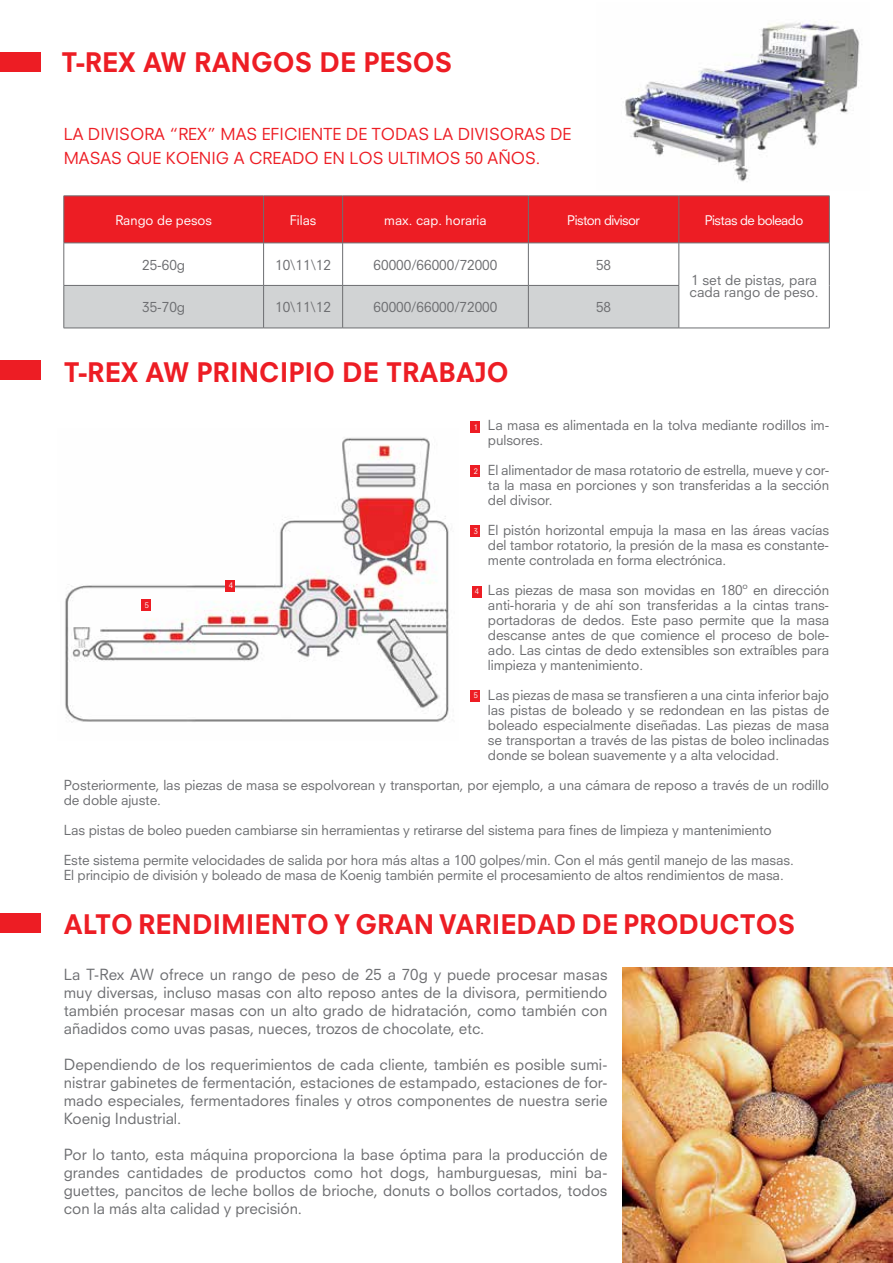
<style>
.page{position:relative;width:893px;height:1263px;background:#fff}
.page>*{position:absolute;margin:0;border:0;box-sizing:border-box;transform-origin:0 0}
.t1{font:800 26.25px "Neuzeit S";color:#ed1d24}
.t2{font:16.05px/24px "Neuzeit S";color:#ed1d24}
.t3{font:15px/18px "Neuzeit S";color:#6d6e71;text-align:justify}
.t4{font:13.65px/11.7px "Neuzeit S";color:#6d6e71}
.t5{font:13.5px/15px "Neuzeit S";letter-spacing:-.01em;color:#6d6e71;text-align:justify}
.t6{font:13.05px "Neuzeit S";letter-spacing:-.04em;color:#fff}
.t7{font:13.05px "Neuzeit S";color:#fff}
.t8{font:13.05px "Neuzeit S";letter-spacing:-.02em;color:#fff}
.t9{font:7.5px "Neuzeit S";color:#fbfbfb}
</style>
<div class="page">
<img style="left:65px;top:437px;width:384px;height:286px">
<img style="left:625px;top:21px;width:237px;height:161px">
<div style="left:142px;top:599px;width:9px;height:11px;background:#ed1d24"></div>
<div style="left:226px;top:580px;width:9px;height:11px;background:#ed1d24"></div>
<div style="left:471px;top:421px;width:9px;height:11px;background:#ed1d24"></div>
<div style="left:471px;top:465px;width:9px;height:12px;background:#ed1d24"></div>
<div style="left:471px;top:526px;width:9px;height:11px;background:#ed1d24"></div>
<div style="left:472px;top:586px;width:9px;height:11px;background:#ed1d24"></div>
<div style="left:471px;top:690px;width:9px;height:11px;background:#ed1d24"></div>
<div style="left:0;top:52px;width:40px;height:20px;background:#ed1d24"></div>
<div style="left:0;top:360px;width:40px;height:20px;background:#ed1d24"></div>
<div style="left:0;top:912px;width:40px;height:20px;background:#ed1d24"></div>
<div style="left:65px;top:197px;width:764px;height:46px;background:#ed1d24"></div>
<div style="left:65px;top:286px;width:614px;height:42px;background:#d1d3d4"></div>
<hr style="left:64px;top:196px;width:1px;height:47px;background:#6d6e71">
<hr style="left:64px;top:196px;width:200px;height:1px;background:#6d6e71">
<hr style="left:263px;top:196px;width:1px;height:47px;background:#6d6e71">
<hr style="left:264px;top:196px;width:79px;height:1px;background:#6d6e71">
<hr style="left:342px;top:196px;width:1px;height:47px;background:#6d6e71">
<hr style="left:343px;top:196px;width:185px;height:1px;background:#6d6e71">
<hr style="left:528px;top:196px;width:1px;height:47px;background:#6d6e71">
<hr style="left:528px;top:196px;width:151px;height:1px;background:#6d6e71">
<hr style="left:679px;top:196px;width:151px;height:1px;background:#6d6e71">
<hr style="left:679px;top:196px;width:1px;height:47px;background:#6d6e71">
<hr style="left:829px;top:196px;width:1px;height:47px;background:#6d6e71">
<hr style="left:64px;top:243px;width:1px;height:42px;background:#6d6e71">
<hr style="left:64px;top:286px;width:1px;height:42px;background:#6d6e71">
<hr style="left:64px;top:243px;width:200px;height:1px;background:#6d6e71">
<hr style="left:64px;top:285px;width:200px;height:1px;background:#6d6e71">
<hr style="left:64px;top:328px;width:200px;height:1px;background:#6d6e71">
<hr style="left:263px;top:243px;width:1px;height:42px;background:#6d6e71">
<hr style="left:263px;top:286px;width:1px;height:42px;background:#6d6e71">
<hr style="left:342px;top:243px;width:1px;height:42px;background:#6d6e71">
<hr style="left:342px;top:286px;width:1px;height:42px;background:#6d6e71">
<hr style="left:528px;top:243px;width:1px;height:42px;background:#6d6e71">
<hr style="left:528px;top:286px;width:1px;height:42px;background:#6d6e71">
<hr style="left:679px;top:243px;width:1px;height:42px;background:#6d6e71">
<hr style="left:829px;top:243px;width:1px;height:42px;background:#6d6e71">
<hr style="left:679px;top:286px;width:1px;height:42px;background:#6d6e71">
<hr style="left:829px;top:285px;width:1px;height:43px;background:#6d6e71">
<hr style="left:528px;top:243px;width:151px;height:1px;background:#6d6e71">
<hr style="left:679px;top:243px;width:151px;height:1px;background:#6d6e71">
<hr style="left:528px;top:285px;width:151px;height:1px;background:#6d6e71">
<hr style="left:528px;top:328px;width:151px;height:1px;background:#6d6e71">
<hr style="left:679px;top:328px;width:151px;height:1px;background:#6d6e71">
<hr style="left:264px;top:243px;width:79px;height:1px;background:#6d6e71">
<hr style="left:264px;top:285px;width:79px;height:1px;background:#6d6e71">
<hr style="left:264px;top:328px;width:79px;height:1px;background:#6d6e71">
<hr style="left:343px;top:243px;width:185px;height:1px;background:#6d6e71">
<hr style="left:343px;top:285px;width:185px;height:1px;background:#6d6e71">
<hr style="left:343px;top:328px;width:185px;height:1px;background:#6d6e71">
<img style="left:623px;top:967px;width:270px;height:296px">
<h1 class="t1" style="left:61px;top:46px;width:392px">T-REX AW RANGOS DE PESOS</h1>
<p class="t2" style="left:64px;top:122px;width:509px">LA DIVISORA “REX” MAS EFICIENTE DE TODAS LA DIVISORAS DE<br>MASAS QUE KOENIG A CREADO EN LOS ULTIMOS 50 AÑOS.</p>
<p class="t7" style="left:115px;top:212px;width:98px">Rango de pesos</p>
<p class="t8" style="left:290px;top:212px;width:28px">Filas</p>
<p class="t7" style="left:384px;top:212px;width:104px">max. cap. horaria</p>
<p class="t6" style="left:567px;top:212px;width:74px">Piston divisor</p>
<p class="t6" style="left:705px;top:212px;width:100px">Pistas de boleado</p>
<p class="t4" style="left:142px;top:259px;width:45px">25-60g</p>
<p class="t4" style="left:275px;top:259px;width:57px">10\11\12</p>
<p class="t4" style="left:374px;top:259px;width:125px">60000/66000/72000</p>
<p class="t4" style="left:596px;top:259px;width:17px">58</p>
<p class="t4" style="left:689px;top:274px;width:131px">1 set de pistas, para cada rango de peso.</p>
<p class="t4" style="left:142px;top:301px;width:45px">35-70g</p>
<p class="t4" style="left:275px;top:301px;width:57px">10\11\12</p>
<p class="t4" style="left:374px;top:301px;width:125px">60000/66000/72000</p>
<p class="t4" style="left:596px;top:301px;width:17px">58</p>
<h1 class="t1" style="left:64px;top:356px;width:446px">T-REX AW PRINCIPIO DE TRABAJO</h1>
<p class="t5" style="left:488px;top:418px;width:343px">La masa es alimentada en la tolva mediante rodillos im&shy;pulsores.</p>
<p class="t5" style="left:488px;top:463px;width:343px">El alimentador de masa rotatorio de estrella, mueve y cor&shy;ta la masa en porciones y son transferidas a la sección del divisor.</p>
<p class="t5" style="left:488px;top:523px;width:343px">El pistón horizontal empuja la masa en las áreas vacías del tambor rotatorio, la presión de la masa es constante&shy;mente controlada en forma electrónica.</p>
<p class="t5" style="left:488px;top:583px;width:343px">Las piezas de masa son movidas en 180º en dirección anti-horaria y de ahí son transferidas a la cintas trans&shy;portadoras de dedos. Este paso permite que la masa descanse antes de que comience el proceso de bole&shy;ado. Las cintas de dedo extensibles son extraíbles para limpieza y mantenimiento.</p>
<p class="t5" style="left:488px;top:688px;width:343px">Las piezas de masa se transfieren a una cinta inferior bajo las pistas de boleado y se redondean en las pistas de boleado especialmente diseñadas. Las piezas de masa se transportan a través de las pistas de boleo inclinadas donde se bolean suavemente y a alta velocidad.</p>
<p class="t5" style="left:64px;top:778px;width:767px">Posteriormente, las piezas de masa se espolvorean y transportan, por ejemplo, a una cámara de reposo a través de un rodillo de doble ajuste.</p>
<p class="t5" style="left:64px;top:823px;width:709px">Las pistas de boleo pueden cambiarse sin herramientas y retirarse del sistema para fines de limpieza y mantenimiento</p>
<p class="t5" style="left:64px;top:853px;width:732px">Este sistema permite velocidades de salida por hora más altas a 100 golpes/min. Con el más gentil manejo de las masas.<br>El principio de división y boleado de masa de Koenig también permite el procesamiento de altos rendimientos de masa.</p>
<p class="t9" style="left:474px;top:423px;width:6px">1</p>
<p class="t9" style="left:474px;top:467px;width:6px">2</p>
<p class="t9" style="left:474px;top:527px;width:6px">3</p>
<p class="t9" style="left:229px;top:581px;width:6px">4</p>
<p class="t9" style="left:475px;top:587px;width:6px">4</p>
<p class="t9" style="left:145px;top:600px;width:6px">5</p>
<p class="t9" style="left:474px;top:691px;width:6px">5</p>
<h1 class="t1" style="left:64px;top:908px;width:733px">ALTO RENDIMIENTO Y GRAN VARIEDAD DE PRODUCTOS</h1>
<p class="t3" style="left:64px;top:965px;width:545px">La T-Rex AW ofrece un rango de peso de 25 a 70g y puede procesar masas muy diversas, incluso masas con alto reposo antes de la divisora, permitiendo también procesar masas con un alto grado de hidratación, como también con añadidos como uvas pasas, nueces, trozos de chocolate, etc.</p>
<p class="t3" style="left:64px;top:1055px;width:545px">Dependiendo de los requerimientos de cada cliente, también es posible sumi&shy;nistrar gabinetes de fermentación, estaciones de estampado, estaciones de for&shy;mado especiales, fermentadores finales y otros componentes de nuestra serie Koenig Industrial.</p>
<p class="t3" style="left:64px;top:1145px;width:545px">Por lo tanto, esta máquina proporciona la base óptima para la producción de grandes cantidades de productos como hot dogs, hamburguesas, mini ba&shy;guettes, pancitos de leche bollos de brioche, donuts o bollos cortados, todos con la más alta calidad y precisión.</p>
</div>
